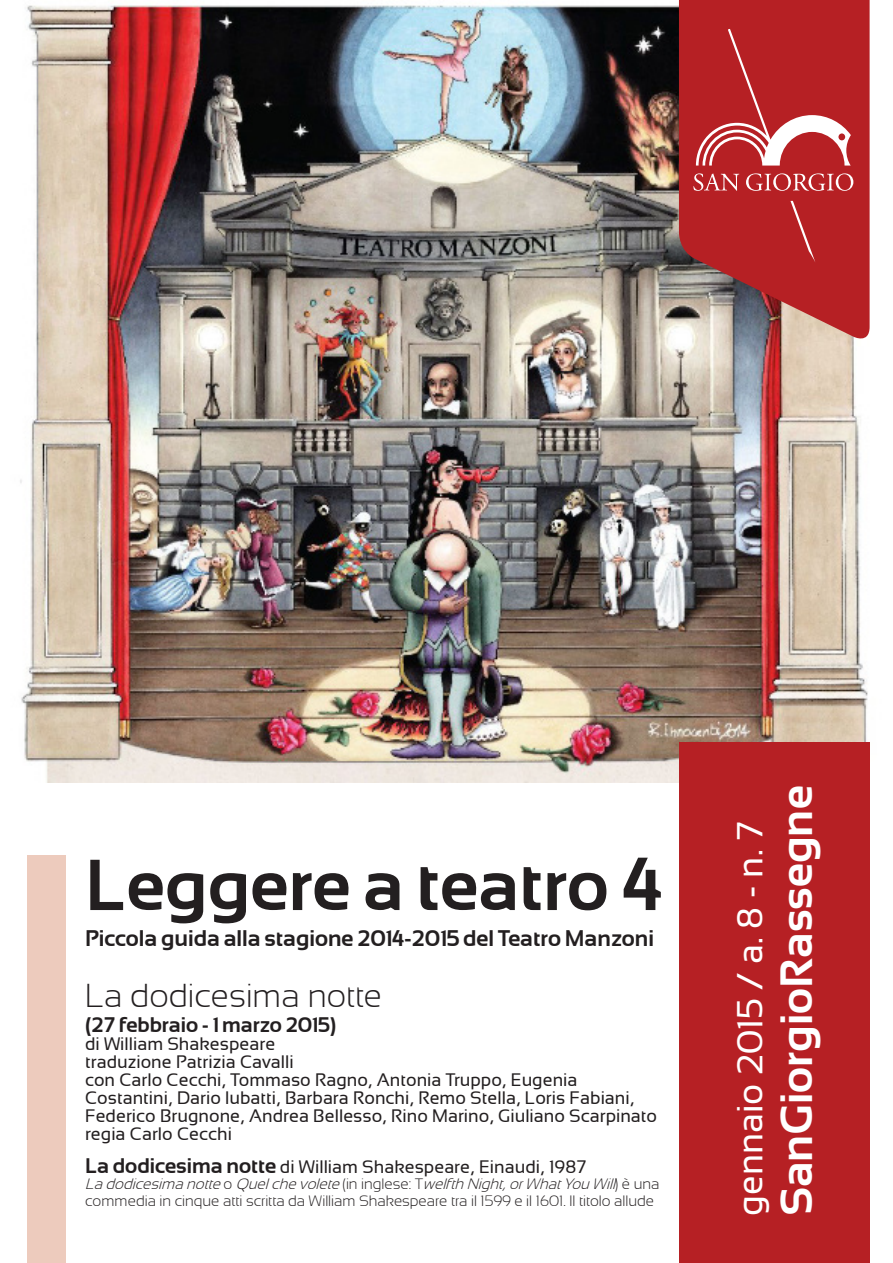
<style>
.page{position:relative;width:893px;height:1263px;background:#fff}
.page>*{position:absolute;margin:0;border:0;box-sizing:border-box;transform-origin:0 0}
.t1{font:700 72px "Sansation";color:#231f20}
.t2{font:700 45px "Sansation";color:#fff}
.t3{font:36px "Sansation";color:#fff}
.t4{font:300 33px "Sansation";color:#231f20}
.t5{font:700 22.5px "Sansation";color:#231f20}
.t6{font:700 21px "Sansation";color:#231f20}
.t7{font:18px/18px "Sansation";color:#231f20}
.t8{font:300 15px/16.5px "Sansation";color:#231f20}
.s1{font-size:75px}
.s2{font-weight:700;font-size:21px}
.s3{font-style:italic}
</style>
<div class="page">
<img style="left:20px;top:0;width:848px;height:783px">
<svg style="left:679px;top:0;width:191px;height:345px;background:#b04748"></svg>
<div style="left:679px;top:742px;width:191px;height:521px;background:#b62024"></div>
<svg style="left:693px;top:29px;width:160px;height:234px;background:#bd3639"></svg>
<div style="left:27px;top:855px;width:38px;height:408px;background:#edcbbd"></div>
<p class="t1" style="left:85px;top:844px;width:578px">Leggere a teatro <span class="s1">4</span></p>
<p class="t5" style="left:85px;top:925px;width:570px">Piccola guida alla stagione 2014-2015 del Teatro Manzoni</p>
<p class="t4" style="left:85px;top:977px;width:299px">La dodicesima notte</p>
<p class="t6" style="left:85px;top:1013px;width:253px">(27 febbraio - 1 marzo 2015)</p>
<p class="t7" style="left:85px;top:1035px;width:192px">di William Shakespeare</p>
<p class="t7" style="left:85px;top:1053px;width:210px">traduzione Patrizia Cavalli</p>
<p class="t7" style="left:85px;top:1071px;width:574px">con Carlo Cecchi, Tommaso Ragno, Antonia Truppo, Eugenia<br>Costantini, Dario Iubatti, Barbara Ronchi, Remo Stella, Loris Fabiani,<br>Federico Brugnone, Andrea Bellesso, Rino Marino, Giuliano Scarpinato</p>
<p class="t7" style="left:85px;top:1125px;width:148px">regia Carlo Cecchi</p>
<p class="t7" style="left:85px;top:1158px;width:503px"><span class="s2">La dodicesima notte</span> di William Shakespeare, Einaudi, 1987</p>
<p class="t8" style="left:85px;top:1176px;width:576px"><span class="s3">La dodicesima notte</span>o <span class="s3">Quelchevolete</span>( i n i n g l e s e : T <span class="s3">welfth Night,orWhatYou Will</span>) è u n a commedia in cinque atti scritta da William Shakespeare tra il 1599 e il 1601. Il titolo allude</p>
<p class="t3" style="left:730px;top:1216px;width:396px;rotate:-90deg">gennaio 2015 / a. 8 - n. 7</p>
<p class="t2" style="left:771px;top:1216px;width:433px;rotate:-90deg">SanGiorgioRassegne</p>
</div>
